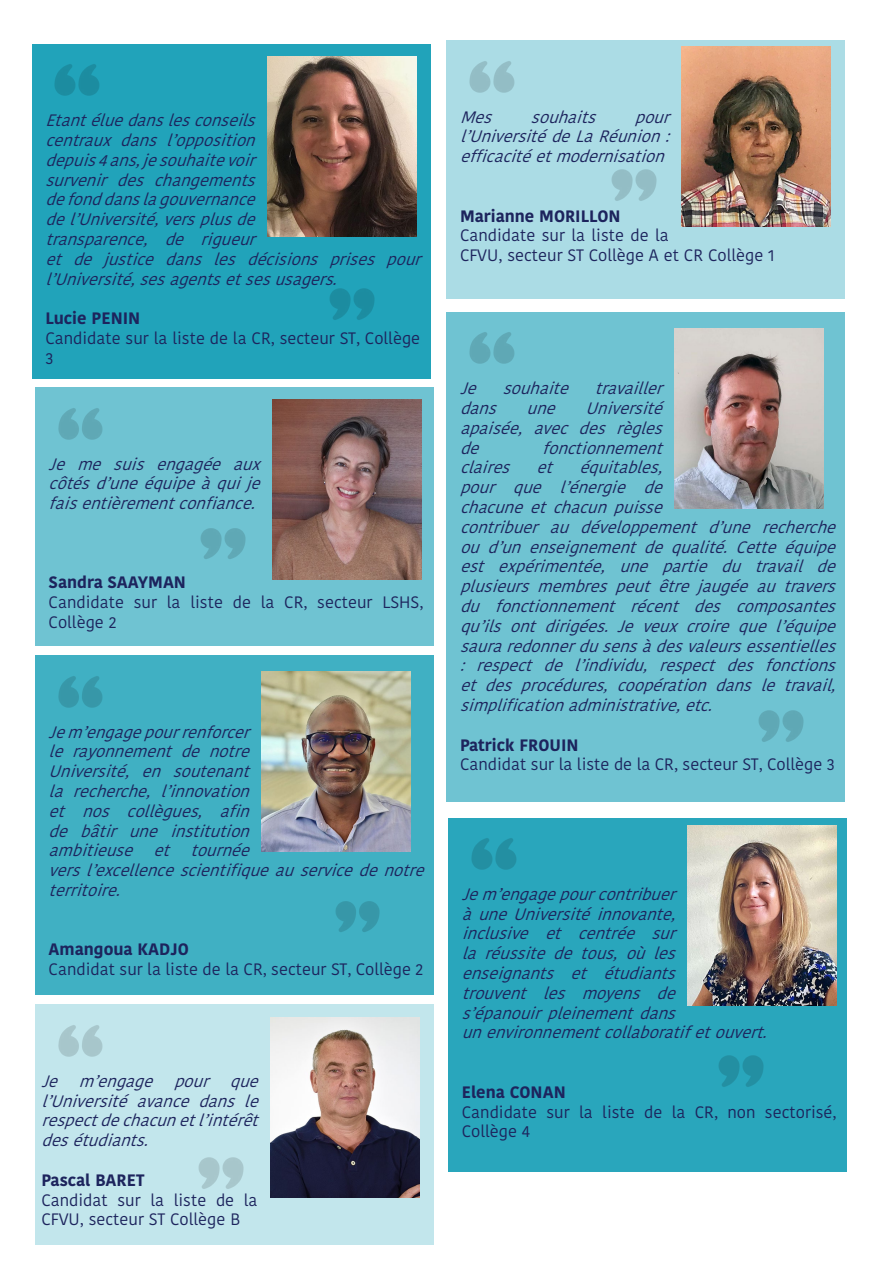
<style>
.page{position:relative;width:893px;height:1263px;background:#fff}
.page>*{position:absolute;margin:0;border:0;box-sizing:border-box;transform-origin:0 0}
.t1{font:italic 16.5px/19.8px "Kohinoor Telugu";color:#1d245d}
.t2{font:16.5px/19.8px "Kohinoor Telugu";color:#1d245d}
.t3{font:700 16.5px "Kohinoor Telugu";color:#1d245d}
</style>
<div class="page">
<div style="left:446px;top:40px;width:399px;height:259px;background:#abdce5"></div>
<img style="left:469px;top:61px;width:46px;height:32px">
<img style="left:611px;top:169px;width:46px;height:32px">
<img style="left:681px;top:47px;width:150px;height:180px">
<div style="left:35px;top:387px;width:398px;height:259px;background:#6fc3d2"></div>
<img style="left:58px;top:408px;width:45px;height:32px">
<img style="left:200px;top:528px;width:46px;height:31px">
<img style="left:272px;top:399px;width:149px;height:180px">
<div style="left:35px;top:655px;width:398px;height:340px;background:#40b0c3"></div>
<img style="left:58px;top:676px;width:45px;height:32px">
<img style="left:335px;top:901px;width:45px;height:31px">
<img style="left:261px;top:671px;width:150px;height:180px">
<div style="left:32px;top:44px;width:398px;height:334px;background:#21a3ba"></div>
<img style="left:54px;top:64px;width:46px;height:32px">
<img style="left:329px;top:288px;width:46px;height:32px">
<img style="left:267px;top:57px;width:149px;height:180px">
<div style="left:446px;top:312px;width:399px;height:489px;background:#6fc3d2"></div>
<img style="left:469px;top:332px;width:46px;height:32px">
<img style="left:758px;top:710px;width:46px;height:32px">
<img style="left:674px;top:328px;width:149px;height:180px">
<div style="left:448px;top:818px;width:399px;height:353px;background:#29a6bc"></div>
<img style="left:471px;top:838px;width:46px;height:32px">
<img style="left:718px;top:1055px;width:46px;height:32px">
<img style="left:687px;top:825px;width:149px;height:180px">
<div style="left:35px;top:1005px;width:398px;height:240px;background:#c2e6ec"></div>
<img style="left:58px;top:1025px;width:45px;height:32px">
<img style="left:198px;top:1157px;width:46px;height:32px">
<img style="left:270px;top:1017px;width:149px;height:180px">
<p class="t1" style="left:45px;top:111px;width:386px">Etantéluedanslesconseils centrauxdansl’opposition depuis4ans,jesouhaitevoir<br>survenir des changements defonddanslagouvernance del’Université,versplusde<br>transparence, de rigueur<br>et de justice dans les décisions prises pour l’Université,sesagentsetsesusagers.</p>
<p class="t3" style="left:45px;top:309px;width:96px">Lucie PENIN</p>
<p class="t2" style="left:45px;top:328px;width:376px">Candidate sur la liste de la CR, secteur ST, Collège<br>3</p>
<p class="t1" style="left:49px;top:454px;width:222px;text-align:justify">Je me suis engagée aux côtésd’uneéquipeàquije faisentièrementconfiance.</p>
<p class="t3" style="left:49px;top:573px;width:139px">Sandra SAAYMAN</p>
<p class="t2" style="left:49px;top:593px;width:376px">Candidate sur la liste de la CR, secteur LSHS,<br>Collège 2</p>
<p class="t1" style="left:49px;top:722px;width:386px">Jem’engagepourrenforcer lerayonnementdenotre<br>Université, en soutenant<br>la recherche, l’innovation<br>et nos collègues, afin<br>de bâtir une institution<br>ambitieuse et tournée versl’excellencescientifiqueauservicedenotre territoire.</p>
<p class="t3" style="left:49px;top:940px;width:142px">Amangoua KADJO</p>
<p class="t2" style="left:49px;top:960px;width:376px">Candidat sur la liste de la CR, secteur ST, Collège 2</p>
<p class="t1" style="left:41px;top:1071px;width:227px;text-align:justify">Je m’engage pour que l’Universitéavancedansle respectdechacunetl’intérêt desétudiants.</p>
<p class="t3" style="left:41px;top:1170px;width:104px">Pascal BARET</p>
<p class="t2" style="left:41px;top:1190px;width:218px">Candidat sur la liste de la<br>CFVU, secteur ST Collège B</p>
<p class="t1" style="left:460px;top:107px;width:42px">Mes</p>
<p class="t1" style="left:531px;top:107px;width:75px">souhaits</p>
<p class="t1" style="left:460px;top:107px;width:220px;text-align:justify;text-indent:175px">pour l’UniversitédeLaRéunion: efficacitéetmodernisation</p>
<p class="t3" style="left:460px;top:206px;width:162px">Marianne MORILLON</p>
<p class="t2" style="left:460px;top:226px;width:316px">Candidate sur la liste de la<br>CFVU, secteur ST Collège A et CR Collège 1</p>
<p class="t1" style="left:460px;top:379px;width:212px">Je souhaite travailler dans</p>
<p class="t1" style="left:460px;top:398px;width:213px;text-align:justify;text-indent:126px">Université apaisée, avec des règles de</p>
<p class="t1" style="left:527px;top:398px;width:39px">une</p>
<p class="t1" style="left:460px;top:438px;width:386px;text-indent:82px">fonctionnement<br>claires et équitables,<br>pour que l’énergie de chacuneetchacunpuisse<br>contribuer au développement d’une recherche oud’unenseignementdequalité.Cetteéquipe est expérimentée, une partie du travail de plusieursmembrespeutêtrejaugéeautravers du fonctionnement récent des composantes qu’ilsontdirigées.Jeveuxcroirequel’équipe sauraredonnerdusensàdesvaleursessentielles : respect de l’individu, respect des fonctions etdesprocédures,coopérationdansletravail, simplificationadministrative,etc.</p>
<p class="t3" style="left:460px;top:735px;width:120px">Patrick FROUIN</p>
<p class="t2" style="left:460px;top:755px;width:376px">Candidat sur la liste de la CR, secteur ST, Collège 3</p>
<p class="t1" style="left:462px;top:884px;width:315px">Jem’engagepourcontribuer àuneUniversitéinnovante,<br>inclusive et centrée sur laréussitedetous,oùles enseignants et étudiants<br>trouvent les moyens de s’épanouirpleinementdans unenvironnementcollaboratifetouvert.</p>
<p class="t3" style="left:462px;top:1082px;width:105px">Elena CONAN</p>
<p class="t2" style="left:462px;top:1102px;width:376px">Candidate sur la liste de la CR, non sectorisé,<br>Collège 4</p>
</div>
